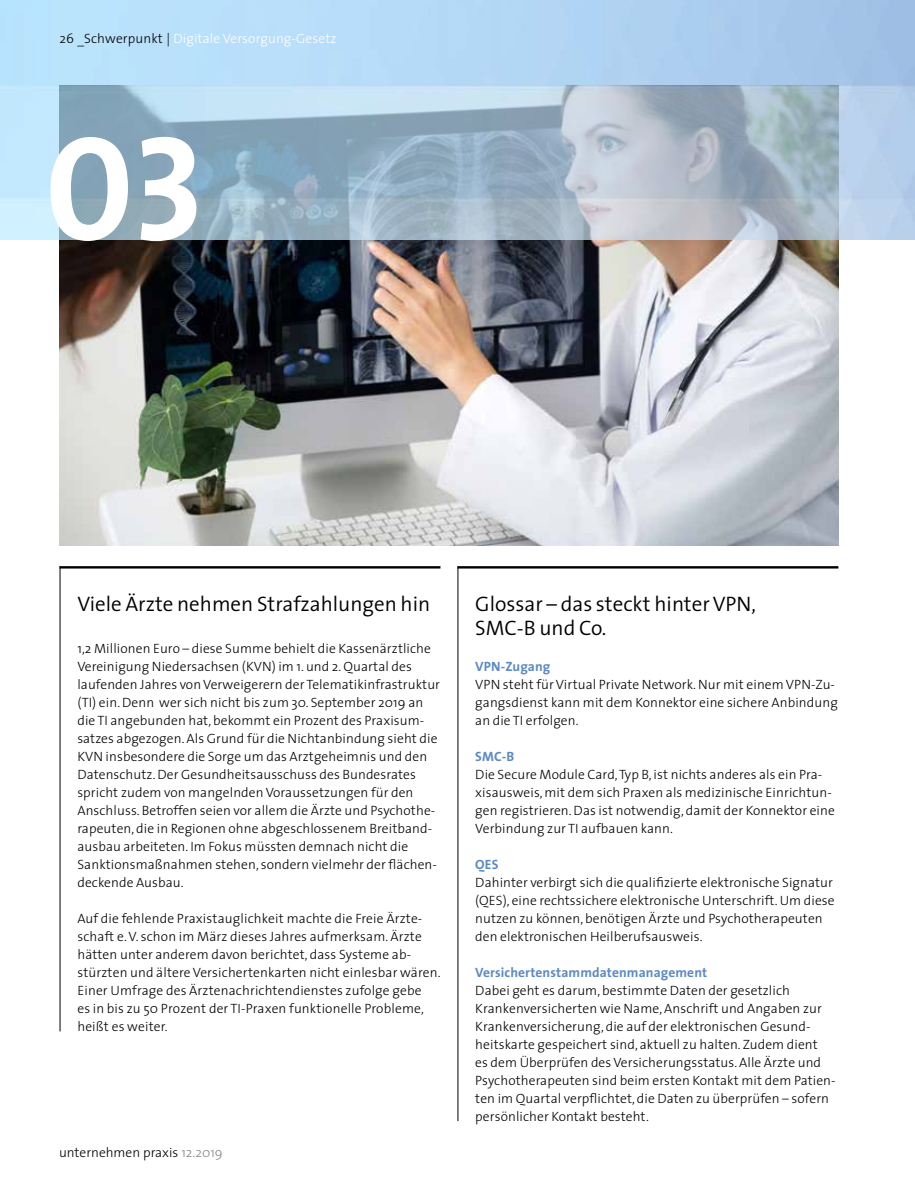
<style>
.page{position:relative;width:915px;height:1191px;background:#fff}
.page>*{position:absolute;margin:0;border:0;box-sizing:border-box;transform-origin:0 0}
.t1{font:150px "The Sans Bold Caps";color:#fff}
.t2{font:300 21px/24px "The Sans";color:#000}
.t3{font:300 13.5px/18px "The Sans";letter-spacing:.01em;color:#000}
.t4{font:700 13.5px "The Sans";letter-spacing:.01em;color:#5d8ac3}
.t5{font:300 13.5px "The Sans";letter-spacing:.01em;color:#fff}
.s1{color:#000}
.s2{color:#878787}
</style>
<div class="page">
<img style="left:60px;top:239px;width:778px;height:306px">
<img style="left:0;top:0;width:914px;height:239px">
<hr style="left:457px;top:566px;width:381px;height:2px;background:#000">
<hr style="left:457px;top:566px;width:1px;height:555px;background:#000">
<hr style="left:60px;top:566px;width:380px;height:2px;background:#000">
<hr style="left:60px;top:566px;width:1px;height:465px;background:#000">
<p class="t5" style="left:60px;top:27px;width:278px"><span class="s1">26 _Schwerpunkt |</span> Digitale Versorgung-Gesetz</p>
<h1 class="t1" style="left:45px;top:63px;width:161px">03</h1>
<h2 class="t2" style="left:77px;top:591px;width:354px">Viele Ärzte nehmen Strafzahlungen hin</h2>
<p class="t3" style="left:77px;top:639px;width:364px">1,2 Millionen Euro – diese Summe behielt die Kassenärztliche Vereinigung Niedersachsen (KVN) im 1. und 2. Quartal des laufenden Jahres von Verweigerern der Telematikinfrastruktur (TI) ein. Denn wer sich nicht bis zum 30. September 2019 an die TI angebunden hat, bekommt ein Prozent des Praxisum&shy;satzes abgezogen. Als Grund für die Nichtanbindung sieht die KVN insbesondere die Sorge um das Arztgeheimnis und den Datenschutz. Der Gesundheitsausschuss des Bundesrates spricht zudem von mangelnden Voraussetzungen für den Anschluss. Betroffen seien vor allem die Ärzte und Psychothe&shy;rapeuten, die in Regionen ohne abgeschlossenem Breitband&shy;ausbau arbeiteten. Im Fokus müssten demnach nicht die Sanktionsmaßnahmen stehen, sondern vielmehr der flächen&shy;deckende Ausbau.</p>
<p class="t3" style="left:77px;top:909px;width:364px">Auf die fehlende Praxistauglichkeit machte die Freie Ärzte&shy;schaft e. V. schon im März dieses Jahres aufmerksam. Ärzte hätten unter anderem davon berichtet, dass Systeme ab&shy;stürzten und ältere Versichertenkarten nicht einlesbar wären.<br>Einer Umfrage des Ärztenachrichtendienstes zufolge gebe<br>es in bis zu 50 Prozent der TI-Praxen funktionelle Probleme, heißt es weiter.</p>
<p class="t3" style="left:59px;top:1143px;width:165px">unternehmen praxis <span class="s2">12.2019</span></p>
<h2 class="t2" style="left:475px;top:591px;width:282px">Glossar – das steckt hinter VPN,<br>SMC-B und Co.</h2>
<p class="t4" style="left:475px;top:655px;width:77px">VPN-Zugang</p>
<p class="t3" style="left:475px;top:675px;width:364px">VPN steht für Virtual Private Network. Nur mit einem VPN-Zu&shy;gangsdienst kann mit dem Konnektor eine sichere Anbindung an die TI erfolgen.</p>
<p class="t4" style="left:475px;top:745px;width:41px">SMC-B</p>
<p class="t3" style="left:475px;top:765px;width:361px">Die Secure Module Card, Typ B, ist nichts anderes als ein Pra&shy;xisausweis, mit dem sich Praxen als medizinische Einrichtun&shy;gen registrieren. Das ist notwendig, damit der Konnektor eine Verbindung zur TI aufbauen kann.</p>
<p class="t4" style="left:475px;top:853px;width:25px">QES</p>
<p class="t3" style="left:475px;top:873px;width:361px">Dahinter verbirgt sich die qualifizierte elektronische Signatur (QES), eine rechtssichere elektronische Unterschrift. Um diese nutzen zu können, benötigen Ärzte und Psychotherapeuten den elektronischen Heilberufsausweis.</p>
<p class="t4" style="left:475px;top:961px;width:233px">Versichertenstammdatenmanagement</p>
<p class="t3" style="left:475px;top:981px;width:361px">Dabei geht es darum, bestimmte Daten der gesetzlich Krankenversicherten wie Name, Anschrift und Angaben zur Krankenversicherung, die auf der elektronischen Gesund&shy;heitskarte gespeichert sind, aktuell zu halten. Zudem dient<br>es dem Überprüfen des Versicherungsstatus. Alle Ärzte und Psychotherapeuten sind beim ersten Kontakt mit dem Patien&shy;ten im Quartal verpflichtet, die Daten zu überprüfen – sofern persönlicher Kontakt besteht.</p>
</div>
